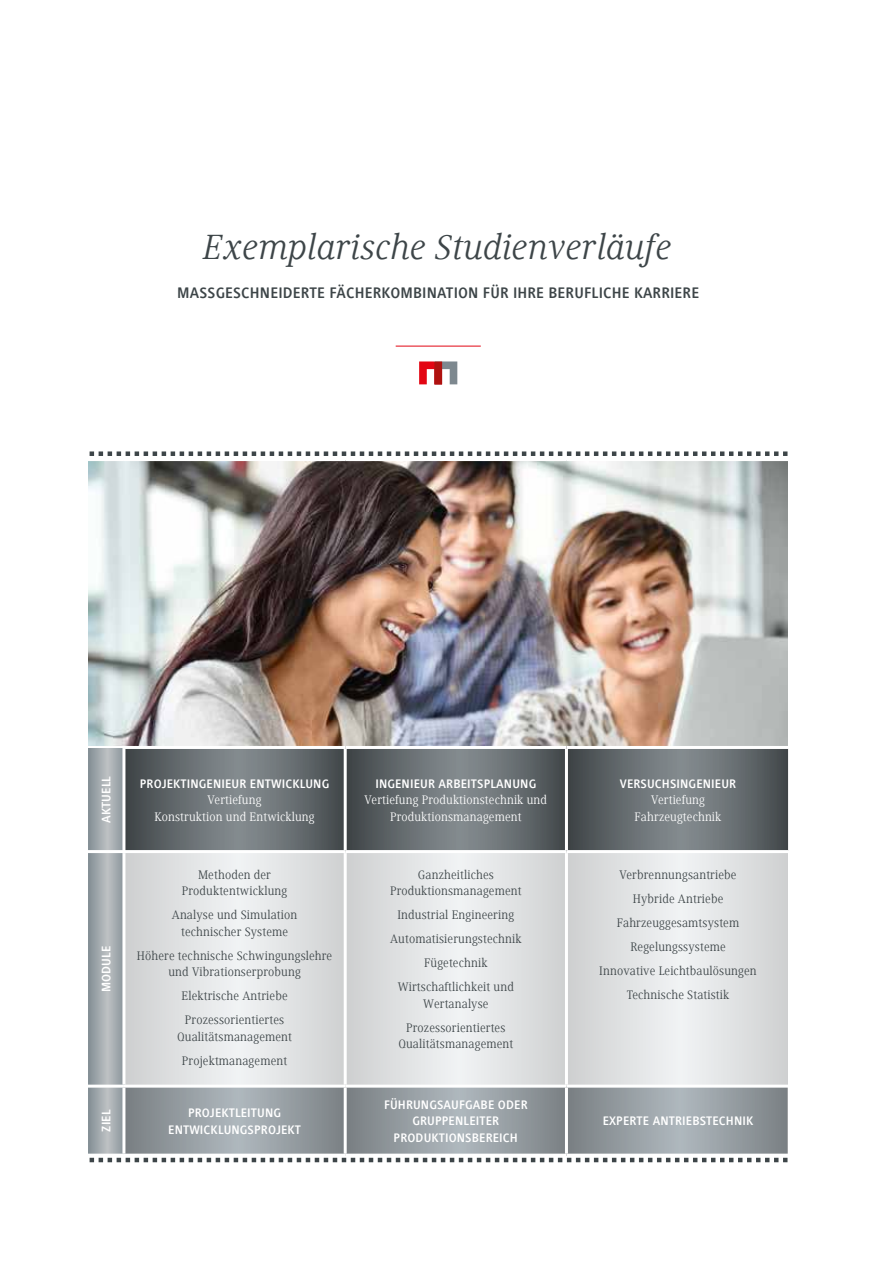
<style>
.page{position:relative;width:885px;height:1263px;background:#fff}
.page>*{position:absolute;margin:0;border:0;box-sizing:border-box;transform-origin:0 0}
.t1{font:italic 36px "Generis Serif Com";letter-spacing:.01em;color:#3d4548}
.t2{font:700 15.75px "Generis Simple Com";letter-spacing:.01em;color:#3d4548}
.t3{font:12.75px/24px "Generis Serif Com";letter-spacing:.01em;color:#3d4548;text-align:center}
.t4{font:700 12.75px/16.5px "Generis Simple Com";letter-spacing:.01em;color:#fff;text-align:center}
.t5{font:12.75px/16.5px "Generis Serif Com";letter-spacing:.01em;color:#fff;text-align:center}
</style>
<div class="page">
<hr style="left:395px;top:346px;width:85px;height:1px;background:#e30613">
<svg style="left:419px;top:361px;width:38px;height:23px"></svg>
<svg style="left:125px;top:749px;width:218px;height:101px;background:#656c6f"></svg>
<svg style="left:346px;top:749px;width:219px;height:101px;background:#656c6f"></svg>
<svg style="left:568px;top:749px;width:220px;height:101px;background:#646b6e"></svg>
<svg style="left:125px;top:853px;width:218px;height:232px;background:#e0e2e3"></svg>
<svg style="left:346px;top:853px;width:219px;height:232px;background:#e0e2e3"></svg>
<svg style="left:568px;top:853px;width:219px;height:232px;background:#dfe1e2"></svg>
<svg style="left:89px;top:749px;width:33px;height:404px;background:#a3aaae"></svg>
<svg style="left:125px;top:1088px;width:218px;height:65px;background:#959ca1"></svg>
<svg style="left:346px;top:1088px;width:219px;height:65px;background:#969da2"></svg>
<svg style="left:568px;top:1088px;width:218px;height:65px;background:#949ca1"></svg>
<img style="left:89px;top:461px;width:698px;height:284px">
<hr style="left:87px;top:850px;width:38px;height:3px;background:#fff">
<hr style="left:87px;top:1085px;width:37px;height:3px;background:#fff">
<svg style="left:90px;top:451px;width:697px;height:5px"></svg>
<svg style="left:90px;top:1158px;width:697px;height:4px"></svg>
<h1 class="t1" style="left:204px;top:227px;width:469px">Exemplarische Studienverläufe</h1>
<p class="t2" style="left:177px;top:284px;width:523px">MASSGESCHNEIDERTE FÄCHERKOMBINATION FÜR IHRE BERUFLICHE KARRIERE</p>
<p class="t4" style="left:98px;top:823px;width:49px;rotate:-90deg">AKTUELL</p>
<p class="t4" style="left:140px;top:775px;width:191px">PROJEKTINGENIEUR ENTWICKLUNG</p>
<p class="t5" style="left:154px;top:792px;width:162px">Vertiefung<br>Konstruktion und Entwicklung</p>
<p class="t4" style="left:98px;top:992px;width:48px;rotate:-90deg">MODULE</p>
<p class="t3" style="left:182px;top:866px;width:107px;line-height:16.5px">Methoden der<br>Produktentwicklung</p>
<p class="t3" style="left:172px;top:907px;width:127px;line-height:16.5px">Analyse und Simulation technischer Systeme</p>
<p class="t3" style="left:137px;top:947px;width:197px;line-height:16.5px">Höhere technische Schwingungslehre und Vibrationserprobung</p>
<p class="t3" style="left:181px;top:984px;width:108px;text-align:left">Elektrische Antriebe<br>Prozessorientiertes</p>
<p class="t3" style="left:177px;top:1025px;width:116px">Qualitätsmanagement<br>Projektmanagement</p>
<p class="t4" style="left:375px;top:775px;width:162px">INGENIEUR ARBEITSPLANUNG</p>
<p class="t5" style="left:364px;top:792px;width:184px">Vertiefung Produktionstechnik und<br>Produktionsmanagement</p>
<p class="t3" style="left:390px;top:866px;width:133px;line-height:16.5px">Ganzheitliches<br>Produktionsmanagement</p>
<p class="t3" style="left:390px;top:903px;width:133px">Industrial Engineering<br>Automatisierungstechnik<br>Fügetechnik<br>Wirtschaftlichkeit und</p>
<p class="t3" style="left:406px;top:992px;width:101px">Wertanalyse<br>Prozessorientiertes</p>
<p class="t3" style="left:398px;top:1032px;width:116px">Qualitätsmanagement</p>
<p class="t4" style="left:98px;top:1132px;width:24px;rotate:-90deg">ZIEL</p>
<p class="t4" style="left:168px;top:1105px;width:134px">PROJEKTLEITUNG<br>ENTWICKLUNGSPROJEKT</p>
<p class="t4" style="left:384px;top:1096px;width:145px">FÜHRUNGSAUFGABE ODER<br>GRUPPENLEITER<br>PRODUKTIONSBEREICH</p>
<p class="t4" style="left:619px;top:775px;width:118px">VERSUCHSINGENIEUR</p>
<p class="t5" style="left:634px;top:792px;width:88px">Vertiefung<br>Fahrzeugtechnik</p>
<p class="t3" style="left:599px;top:863px;width:159px">Verbrennungsantriebe<br>Hybride Antriebe<br>Fahrzeuggesamtsystem<br>Regelungssysteme<br>Innovative Leichtbaulösungen<br>Technische Statistik</p>
<p class="t4" style="left:602px;top:1113px;width:152px">EXPERTE ANTRIEBSTECHNIK</p>
</div>
